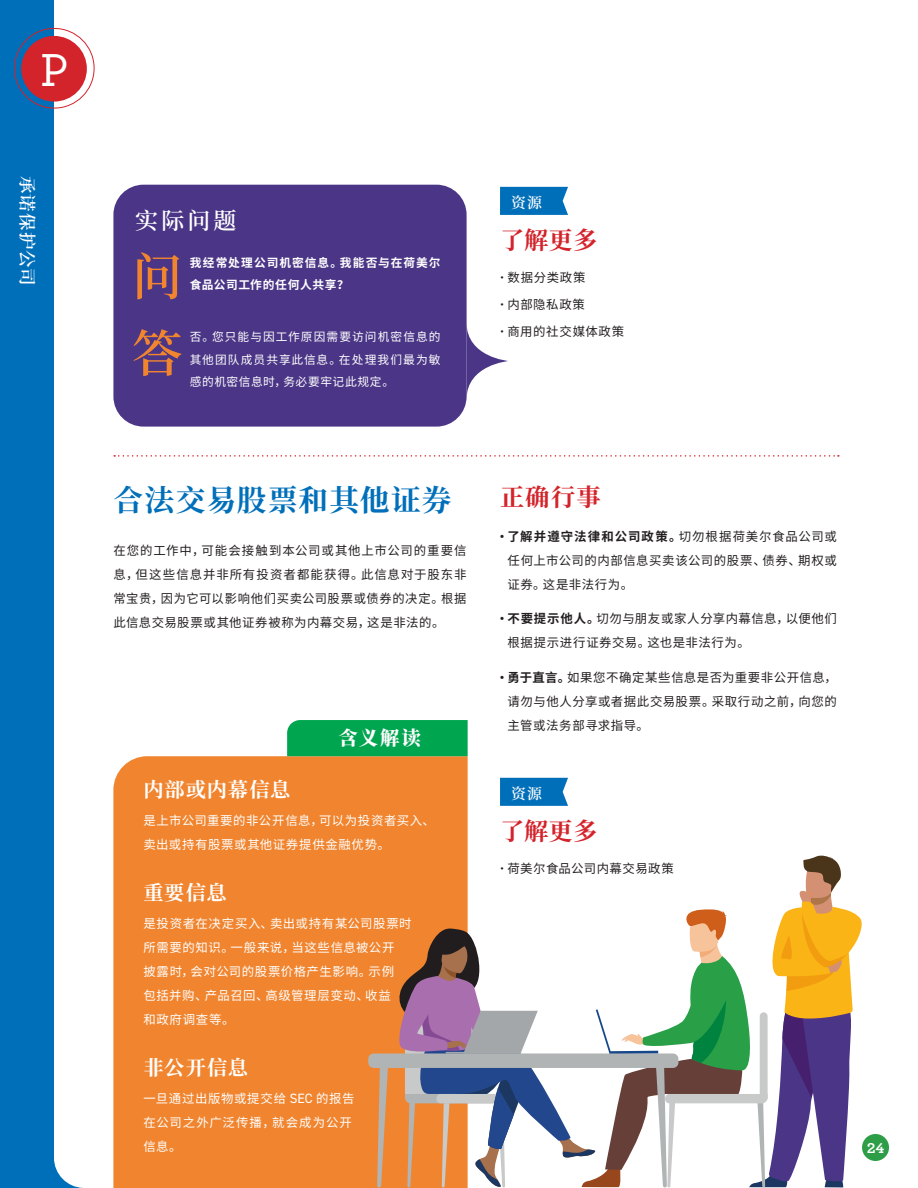
<style>
.page{position:relative;width:918px;height:1188px;background:#fff}
.page>*{position:absolute;margin:0;border:0;box-sizing:border-box;transform-origin:0 0}
.t1{font:600 50.4px/76.7px "Noto Serif CJ Ksc";color:#f1852f}
.t2{font:500 48.6px "Archer Pro";color:#fff}
.t3{font:700 29.7px "Noto Serif CJ Ksc";letter-spacing:.04em;color:#006fba}
.t4{font:700 24.3px "Noto Serif CJ Ksc";letter-spacing:.02em;color:#d3232b}
.t5{font:600 22.95px "Noto Serif CJ Ksc";color:#fff}
.t6{font:700 20.25px "Noto Serif CJ Ksc";letter-spacing:.04em;color:#fff}
.t7{font:900 19.35px "Noto Serif CJ Ksc";color:#fff}
.t8{font:600 17.55px "Noto Serif CJ Ksc";letter-spacing:.065em;color:#fff}
.t9{font:700 15px "Archer Pro";color:#fff}
.t10{font:600 14.85px "Noto Serif CJ Ksc";color:#fff}
.t11{font:12.45px/24px "Noto Sans CJ Ksc";letter-spacing:.045em;color:#231f20;text-align:justify}
.t12{font:12.45px/24px "Noto Sans CJ Ksc";letter-spacing:.05em;color:#fff}
.t13{font:11.7px/22.5px "Noto Sans CJ Ksc";letter-spacing:.08em;color:#fff;text-align:justify}
.t14{font:700 11.7px/22.5px "Noto Sans CJ Ksc";letter-spacing:.075em;color:#fff}
.s1{font-family:"DIN2014";font-size:13.5px}
.s2{font-family:"DIN2014";font-weight:700;font-size:13.5px}
.s3{font-weight:700}
</style>
<div class="page">
<svg style="left:0;top:0;width:83px;height:1188px;fill:#006fba"></svg>
<div style="left:21px;top:36px;width:66px;height:66px;background:#d3232b;border-radius:50%"></div>
<div style="left:14px;top:28px;width:80px;height:80px;border:1px solid #d3232b;border-radius:50%"></div>
<svg style="left:500px;top:187px;width:68px;height:28px;background:#0a75bc"></svg>
<div style="left:113px;top:185px;width:354px;height:242px;background:#4b3586;border-radius:30px"></div>
<svg style="left:467px;top:328px;width:41px;height:66px"></svg>
<div style="left:113px;top:756px;width:355px;height:432px;background:#f1852f"></div>
<div style="left:287px;top:720px;width:181px;height:36px;background:#00a54f"></div>
<div style="left:862px;top:1134px;width:27px;height:27px;background:#2d9e47;border-radius:50%"></div>
<svg style="left:114px;top:455px;width:725px;height:2px"></svg>
<div style="left:368px;top:1053px;width:310px;height:15px;background:#b1b4b5;border-radius:5px"></div>
<svg style="left:377px;top:856px;width:485px;height:331px"></svg>
<svg style="left:500px;top:778px;width:68px;height:28px;background:#0b75bd"></svg>
<h2 class="t2" style="left:40px;top:35px;width:30px">P</h2>
<h3 class="t8" style="left:37px;top:176px;width:112px;rotate:90deg">承诺保护公司</h3>
<h3 class="t5" style="left:135px;top:207px;width:103px">实际问题</h3>
<h1 class="t1" style="left:132px;top:239px;width:52px">问答</h1>
<p class="t14" style="left:190px;top:252px;width:252px">我经常处理公司机密信息。我能否与在荷美尔食品公司工作的任何人共享？</p>
<p class="t13" style="left:190px;top:326px;width:252px">否。您只能与因工作原因需要访问机密信息的其他团队成员共享此信息。在处理我们最为敏感的机密信息时，务必要牢记此规定。</p>
<p class="t10" style="left:511px;top:194px;width:32px">资源</p>
<h3 class="t4" style="left:500px;top:226px;width:99px">了解更多</h3>
<p class="t11" style="left:500px;top:266px;width:87px"><span class="s1">•</span> 数据分类政策</p>
<p class="t11" style="left:500px;top:293px;width:87px"><span class="s1">•</span> 内部隐私政策</p>
<p class="t11" style="left:500px;top:320px;width:126px"><span class="s1">•</span> 商用的社交媒体政策</p>
<h3 class="t3" style="left:113px;top:483px;width:340px">合法交易股票和其他证券</h3>
<p class="t11" style="left:113px;top:539px;width:355px">在您的工作中，可能会接触到本公司或其他上市公司的重要信息，但这些信息并非所有投资者都能获得。此信息对于股东非常宝贵，因为它可以影响他们买卖公司股票或债券的决定。根据此信息交易股票或其他证券被称为内幕交易，这是非法的。</p>
<h3 class="t7" style="left:339px;top:727px;width:84px">含义解读</h3>
<h3 class="t6" style="left:143px;top:778px;width:149px">内部或内幕信息</h3>
<p class="t12" style="left:143px;top:809px;width:293px">是上市公司重要的非公开信息，可以为投资者买入、卖出或持有股票或其他证券提供金融优势。</p>
<h3 class="t6" style="left:143px;top:881px;width:85px">重要信息</h3>
<p class="t12" style="left:143px;top:912px;width:270px">是投资者在决定买入、卖出或持有某公司股票时所需要的知识。一般来说，当这些信息被公开<br>披露时，会对公司的股票价格产生影响。示例<br>包括并购、产品召回、高级管理层变动、收益<br>和政府调查等。</p>
<h3 class="t6" style="left:143px;top:1056px;width:106px">非公开信息</h3>
<p class="t12" style="left:143px;top:1087px;width:213px">一旦通过出版物或提交给 <span class="s1">SEC</span> 的报告在公司之外广泛传播，就会成为公开信息。</p>
<h3 class="t4" style="left:500px;top:483px;width:102px">正确行事</h3>
<p class="t11" style="left:507px;top:524px;width:331px;text-indent:-7px"><span class="s2">•</span> <span class="s3">了解并遵守法律和公司政策。</span>切勿根据荷美尔食品公司或任何上市公司的内部信息买卖该公司的股票、债券、期权或证券。这是非法行为。</p>
<p class="t11" style="left:507px;top:607px;width:331px;text-indent:-7px"><span class="s2">•</span> <span class="s3">不要提示他人。</span>切勿与朋友或家人分享内幕信息，以便他们根据提示进行证券交易。这也是非法行为。</p>
<p class="t11" style="left:507px;top:666px;width:331px;text-indent:-7px"><span class="s2">•</span> <span class="s3">勇于直言。</span>如果您不确定某些信息是否为重要非公开信息，请勿与他人分享或者据此交易股票。采取行动之前，向您的主管或法务部寻求指导。</p>
<p class="t10" style="left:511px;top:785px;width:32px">资源</p>
<h3 class="t4" style="left:500px;top:817px;width:99px">了解更多</h3>
<p class="t11" style="left:500px;top:857px;width:175px"><span class="s1">•</span> 荷美尔食品公司内幕交易政策</p>
<p class="t9" style="left:867px;top:1136px;width:19px">24</p>
</div>
